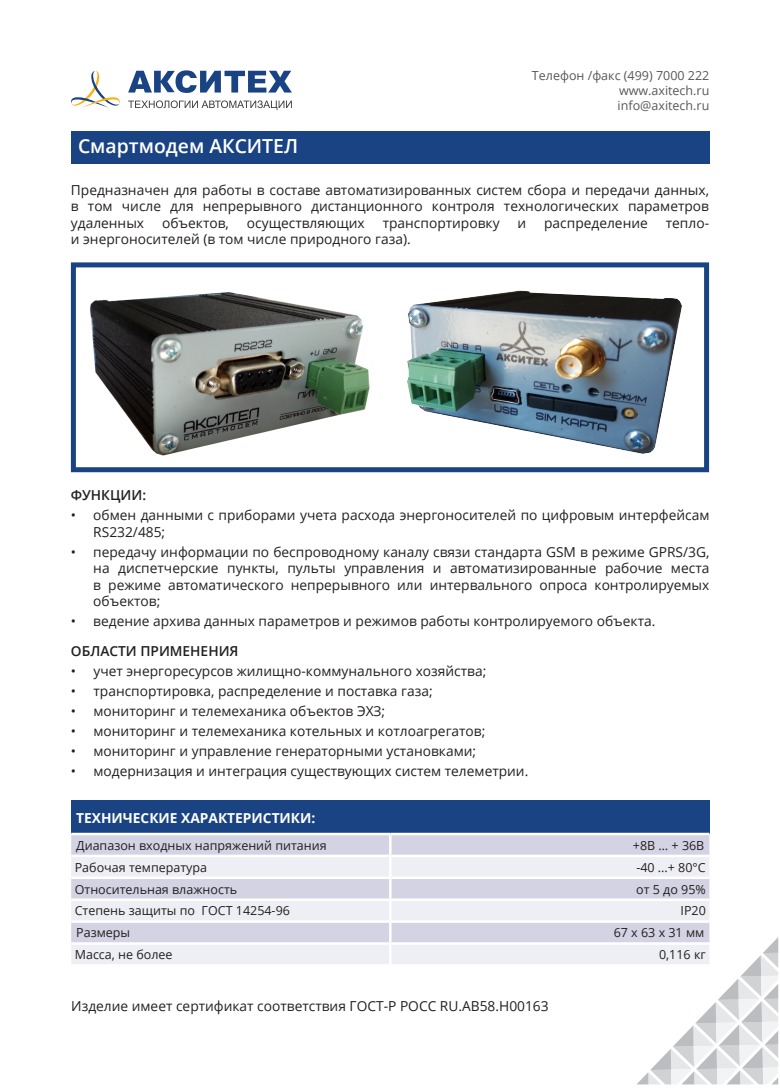
<style>
.page{position:relative;width:780px;height:1088px;background:#fff}
.page>*{position:absolute;margin:0;border:0;box-sizing:border-box;transform-origin:0 0}
.t1{font:600 19.38px "Open Sans";color:#fff}
.t2{font:13.75px/16.5px "Open Sans";color:#231f20;text-align:justify}
.t3{font:700 13.75px "Open Sans";color:#fff}
.t4{font:600 13.75px "Open Sans";color:#231f20}
.t5{font:12.5px "Open Sans";color:#231f20}
.t6{font:12.5px/15px "Open Sans";color:#57585a;text-align:justify}
</style>
<div class="page">
<div style="left:71px;top:131px;width:638px;height:33px;background:#1a4383"></div>
<svg style="left:128px;top:100px;width:164px;height:10px"></svg>
<svg style="left:128px;top:70px;width:164px;height:23px"></svg>
<svg style="left:70px;top:71px;width:50px;height:37px"></svg>
<svg style="left:637px;top:937px;width:141px;height:147px"></svg>
<img style="left:90px;top:292px;width:280px;height:164px">
<img style="left:407px;top:290px;width:275px;height:164px">
<div style="left:71px;top:262px;width:638px;height:210px;border:5px solid #1a4383"></div>
<div style="left:71px;top:801px;width:638px;height:33px;background:#1a4383"></div>
<svg style="left:71px;top:835px;width:638px;height:20px;fill:#d3d3e3"></svg>
<svg style="left:71px;top:857px;width:638px;height:107px;fill:#eeeff4"></svg>
<hr style="left:71px;top:833px;width:319px;height:2px;background:#fff">
<hr style="left:390px;top:833px;width:319px;height:2px;background:#fff">
<hr style="left:389px;top:835px;width:2px;height:20px;background:#fff">
<hr style="left:71px;top:876px;width:319px;height:3px;background:#fff">
<hr style="left:390px;top:876px;width:319px;height:3px;background:#fff">
<hr style="left:71px;top:898px;width:319px;height:3px;background:#fff">
<hr style="left:390px;top:898px;width:319px;height:3px;background:#fff">
<hr style="left:71px;top:920px;width:319px;height:3px;background:#fff">
<hr style="left:390px;top:920px;width:319px;height:3px;background:#fff">
<hr style="left:71px;top:942px;width:319px;height:3px;background:#fff">
<hr style="left:390px;top:942px;width:319px;height:3px;background:#fff">
<svg style="left:389px;top:857px;width:2px;height:107px"></svg>
<hr style="left:390px;top:964px;width:319px;height:2px;background:#fff">
<p class="t6" style="left:617px;top:68px;width:93px;text-indent:-86px">Телефон /факс (499) 7000 222 www.axitech.ru info@axitech.ru</p>
<h1 class="t1" style="left:78px;top:132px;width:222px">Смартмодем АКСИТЕЛ</h1>
<p class="t2" style="left:71px;top:181px;width:639px">Предназначен для работы в составе автоматизированных систем сбора и передачи данных, в том числе для непрерывного дистанционного контроля технологических параметров удаленных</p>
<p class="t2" style="left:162px;top:214px;width:68px">объектов,</p>
<p class="t2" style="left:247px;top:214px;width:119px">осуществляющих</p>
<p class="t2" style="left:383px;top:214px;width:118px">транспортировку</p>
<p class="t2" style="left:517px;top:214px;width:10px">и</p>
<p class="t2" style="left:544px;top:214px;width:105px">распределение</p>
<p class="t2" style="left:665px;top:214px;width:45px">тепло-</p>
<p class="t2" style="left:71px;top:231px;width:341px">и энергоносителей (в том числе природного газа).</p>
<p class="t4" style="left:71px;top:486px;width:77px">ФУНКЦИИ:</p>
<p class="t2" style="left:93px;top:506px;width:617px;text-indent:-22px">• обмен данными с приборами учета расхода энергоносителей по цифровым интерфейсам<br>RS232/485;</p>
<p class="t2" style="left:93px;top:543px;width:617px;text-indent:-22px">• передачу информации по беспроводному каналу связи стандарта GSM в режиме GPRS/3G, на диспетчерские пункты, пульты управления и автоматизированные рабочие места в режиме автоматического непрерывного или интервального опроса контролируемых объектов;</p>
<p class="t2" style="left:71px;top:613px;width:586px">• ведение архива данных параметров и режимов работы контролируемого объекта.</p>
<p class="t4" style="left:71px;top:641px;width:169px">ОБЛАСТИ ПРИМЕНЕНИЯ</p>
<p class="t2" style="left:71px;top:662px;width:417px">• учет энергоресурсов жилищно-коммунального хозяйства;</p>
<p class="t2" style="left:71px;top:682px;width:363px">• транспортировка, распределение и поставка газа;</p>
<p class="t2" style="left:71px;top:702px;width:316px">• мониторинг и телемеханика объектов ЭХЗ;</p>
<p class="t2" style="left:71px;top:722px;width:416px">• мониторинг и телемеханика котельных и котлоагрегатов;</p>
<p class="t2" style="left:71px;top:743px;width:406px">• мониторинг и управление генераторными установками;</p>
<p class="t2" style="left:71px;top:763px;width:459px">• модернизация и интеграция существующих систем телеметрии.</p>
<p class="t3" style="left:76px;top:808px;width:241px">ТЕХНИЧЕСКИЕ ХАРАКТЕРИСТИКИ:</p>
<p class="t5" style="left:76px;top:836px;width:252px">Диапазон входных напряжений питания</p>
<p class="t5" style="left:632px;top:836px;width:73px">+8В … + 36В</p>
<p class="t5" style="left:75px;top:858px;width:134px">Рабочая температура</p>
<p class="t5" style="left:636px;top:858px;width:71px">-40 ...+ 80°C</p>
<p class="t5" style="left:75px;top:880px;width:164px">Относительная влажность</p>
<p class="t5" style="left:636px;top:880px;width:71px">от 5 до 95%</p>
<p class="t5" style="left:75px;top:902px;width:217px">Степень защиты по ГОСТ 14254-96</p>
<p class="t5" style="left:680px;top:902px;width:27px">IP20</p>
<p class="t5" style="left:76px;top:924px;width:55px">Размеры</p>
<p class="t5" style="left:613px;top:924px;width:92px">67 x 63 x 31 мм</p>
<p class="t5" style="left:75px;top:946px;width:99px">Масса, не более</p>
<p class="t5" style="left:659px;top:946px;width:48px">0,116 кг</p>
<p class="t2" style="left:71px;top:997px;width:479px">Изделие имеет сертификат соответствия ГОСТ-Р РОСС RU.AB58.H00163</p>
</div>
